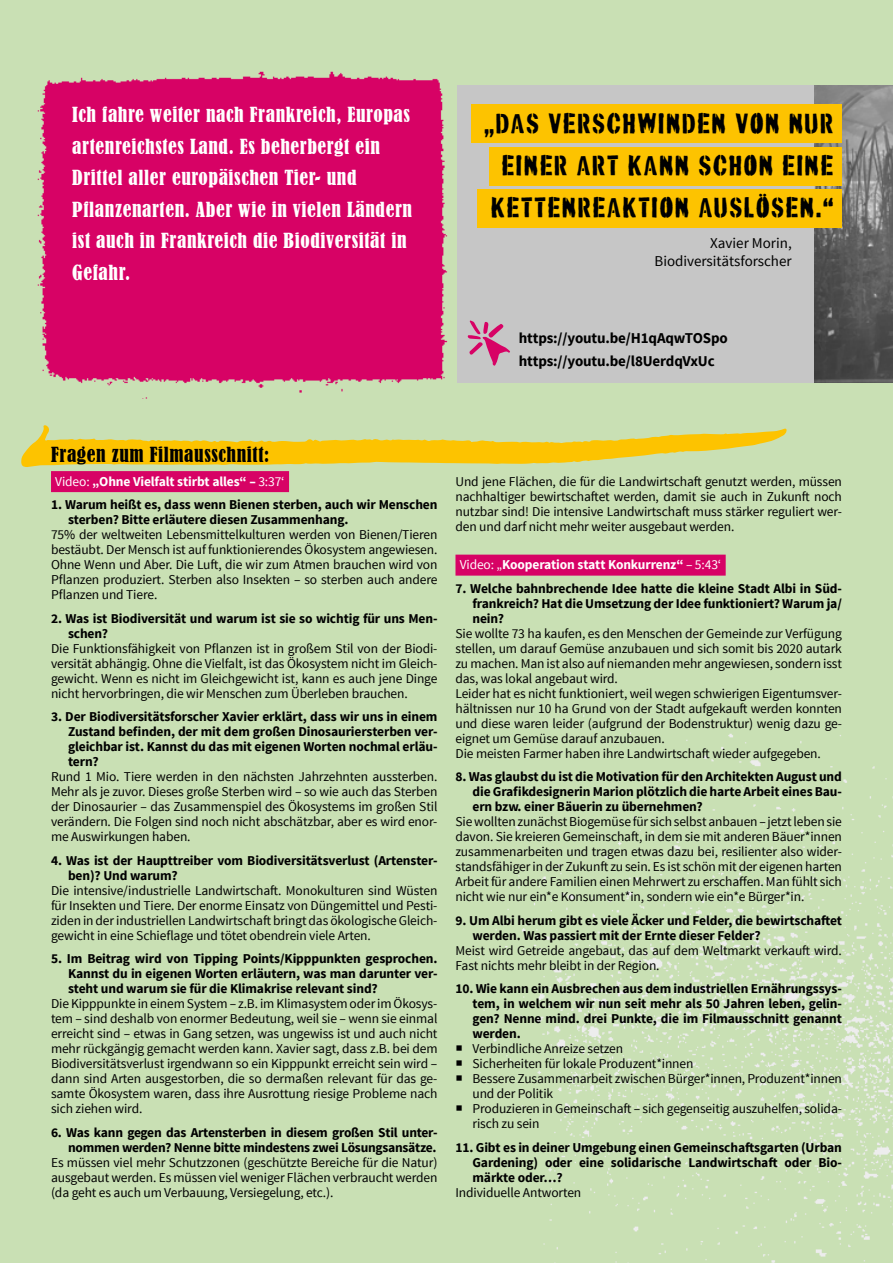
<style>
.page{position:relative;width:893px;height:1263px;background:#c9e0b4}
.page>*{position:absolute;margin:0;border:0;box-sizing:border-box;transform-origin:0 0}
.Zitat-A{font:28.5px/42px "Autobahn Vector";color:#000;text-align:right}
.Einleitung{font:condensed 19.5px/31.5px "Bernard";letter-spacing:.03em;color:#fff}
.Fragen{font:condensed 19.5px "Bernard";letter-spacing:.03em;color:#000}
.Link{font:700 15px "Source Sans Pro";letter-spacing:-.01em;color:#000}
.Zitat-p{font:15px/18px "Source Sans Pro";color:#000;text-align:right}
.Fragen-2{font:13.5px/15px "Source Sans Pro";letter-spacing:-.01em;color:#000;text-align:justify}
.Fragenfrage{font:700 13.5px/15px "Source Sans Pro";letter-spacing:-.01em;color:#000;text-align:justify}
.Fragensliste{font:13.5px/15px "Source Sans Pro";letter-spacing:-.01em;color:#000}
.Video{font:700 13.5px "Source Sans Pro";letter-spacing:-.01em;color:#fff}
.s1{font-weight:400}
</style>
<div class="page">
<img style="left:37px;top:71px;width:411px;height:327px">
<svg style="left:21px;top:425px;width:766px;height:42px"></svg>
<img style="left:469px;top:694px;width:424px;height:569px">
<div style="left:51px;top:471px;width:238px;height:21px;background:#d70265"></div>
<div style="left:455px;top:555px;width:271px;height:21px;background:#d70265"></div>
<div style="left:457px;top:85px;width:436px;height:298px;background:#c6c6c6"></div>
<img style="left:814px;top:85px;width:79px;height:298px">
<div style="left:472px;top:104px;width:370px;height:39px;background:#fdc300"></div>
<div style="left:489px;top:147px;width:353px;height:38px;background:#fdc300"></div>
<div style="left:478px;top:189px;width:364px;height:39px;background:#fdc300"></div>
<svg style="left:468px;top:320px;width:42px;height:46px"></svg>
<p class="Einleitung" style="left:72px;top:99px;width:341px">Ich fahre weiter nach Frankreich, Europas artenreichstes Land. Es beherbergt ein Drittel aller europäischen Tier- und Pflanzenarten. Aber wie in vielen Ländern ist auch in Frankreich die Biodiversität in Gefahr.</p>
<p class="Zitat-A" style="left:483px;top:103px;width:352px">„DAS VERSCHWINDEN VON NUR<br>EINER ART KANN SCHON EINE<br>KETTENREAKTION AUSLÖSEN.“</p>
<p class="Zitat-p" style="left:654px;top:234px;width:139px">Xavier Morin,<br>Biodiversitätsforscher</p>
<p class="Link" style="left:519px;top:328px;width:211px">https://youtu.be/H1qAqwTOSpo</p>
<p class="Link" style="left:519px;top:351px;width:198px">https://youtu.be/l8UerdqVxUc</p>
<p class="Fragen" style="left:51px;top:443px;width:220px">Fragen zum Filmausschnitt:</p>
<p class="Video" style="left:55px;top:473px;width:231px"><span class="s1">Video:</span> „Ohne Vielfalt stirbt alles“ – <span class="s1">3:37‘</span></p>
<p class="Fragenfrage" style="left:68px;top:498px;width:371px;text-indent:-17px">1. Warum heißt es, dass wenn Bienen sterben, auch wir Menschen sterben? Bitte erläutere diesen Zusammenhang.</p>
<p class="Fragen-2" style="left:51px;top:527px;width:388px">75% der weltweiten Lebensmittelkulturen werden von Bienen/Tieren bestäubt. Der Mensch ist auf funktionierendes Ökosystem angewiesen.<br>Ohne Wenn und Aber. Die Luft, die wir zum Atmen brauchen wird von Pflanzen produziert. Sterben also Insekten – so sterben auch andere Pflanzen und Tiere.</p>
<p class="Fragenfrage" style="left:68px;top:611px;width:371px;text-indent:-17px">2. Was ist Biodiversität und warum ist sie so wichtig für uns Men&shy;schen?</p>
<p class="Fragen-2" style="left:51px;top:641px;width:388px">Die Funktionsfähigkeit von Pflanzen ist in großem Stil von der Biodi&shy;versität abhängig. Ohne die Vielfalt, ist das Ökosystem nicht im Gleich&shy;gewicht. Wenn es nicht im Gleichgewicht ist, kann es auch jene Dinge nicht hervorbringen, die wir Menschen zum Überleben brauchen.</p>
<p class="Fragenfrage" style="left:68px;top:710px;width:371px;text-indent:-17px">3. Der Biodiversitätsforscher Xavier erklärt, dass wir uns in einem Zustand befinden, der mit dem großen Dinosauriersterben ver&shy;gleichbar ist. Kannst du das mit eigenen Worten nochmal erläu&shy;tern?</p>
<p class="Fragen-2" style="left:51px;top:769px;width:388px">Rund 1 Mio. Tiere werden in den nächsten Jahrzehnten aussterben.<br>Mehr als je zuvor. Dieses große Sterben wird – so wie auch das Sterben der Dinosaurier – das Zusammenspiel des Ökosystems im großen Stil verändern. Die Folgen sind noch nicht abschätzbar, aber es wird enor&shy;me Auswirkungen haben.</p>
<p class="Fragenfrage" style="left:68px;top:853px;width:371px;text-indent:-17px">4. Was ist der Haupttreiber vom Biodiversitätsverlust (Artenster&shy;ben)? Und warum?</p>
<p class="Fragen-2" style="left:51px;top:883px;width:388px">Die intensive/industrielle Landwirtschaft. Monokulturen sind Wüsten für Insekten und Tiere. Der enorme Einsatz von Düngemittel und Pesti&shy;ziden in der industriellen Landwirtschaft bringt das ökologische Gleich&shy;gewicht in eine Schieflage und tötet obendrein viele Arten.</p>
<p class="Fragenfrage" style="left:68px;top:952px;width:371px;text-indent:-17px">5. Im Beitrag wird von Tipping Points/Kipppunkten gesprochen.<br>Kannst du in eigenen Worten erläutern, was man darunter ver&shy;steht und warum sie für die Klimakrise relevant sind?</p>
<p class="Fragen-2" style="left:51px;top:996px;width:388px">Die Kipppunkte in einem System – z.B. im Klimasystem oder im Ökosys&shy;tem – sind deshalb von enormer Bedeutung, weil sie – wenn sie einmal erreicht sind – etwas in Gang setzen, was ungewiss ist und auch nicht mehr rückgängig gemacht werden kann. Xavier sagt, dass z.B. bei dem Biodiversitätsverlust irgendwann so ein Kipppunkt erreicht sein wird – dann sind Arten ausgestorben, die so dermaßen relevant für das ge&shy;samte Ökosystem waren, dass ihre Ausrottung riesige Probleme nach sich ziehen wird.</p>
<p class="Fragenfrage" style="left:51px;top:1125px;width:388px;text-align:right">6. Was kann gegen das Artensterben in diesem großen Stil unter&shy;nommen werden? Nenne bitte mindestens zwei Lösungsansätze.</p>
<p class="Fragen-2" style="left:51px;top:1155px;width:388px">Es müssen viel mehr Schutzzonen (geschützte Bereiche für die Natur) ausgebaut werden. Es müssen viel weniger Flächen verbraucht werden (da geht es auch um Verbauung, Versiegelung, etc.).</p>
<p class="Fragen-2" style="left:455px;top:474px;width:388px">Und jene Flächen, die für die Landwirtschaft genutzt werden, müssen nachhaltiger bewirtschaftet werden, damit sie auch in Zukunft noch nutzbar sind! Die intensive Landwirtschaft muss stärker reguliert wer&shy;den und darf nicht mehr weiter ausgebaut werden.</p>
<p class="Video" style="left:460px;top:556px;width:263px"><span class="s1">Video: „</span>Kooperation statt Konkurrenz“ <span class="s1">– 5:43‘</span></p>
<p class="Fragenfrage" style="left:472px;top:581px;width:371px;text-indent:-17px">7. Welche bahnbrechende Idee hatte die kleine Stadt Albi in Süd&shy;frankreich? Hat die Umsetzung der Idee funktioniert? Warum ja/ nein?</p>
<p class="Fragen-2" style="left:455px;top:626px;width:388px">Sie wollte 73 ha kaufen, es den Menschen der Gemeinde zur Verfügung stellen, um darauf Gemüse anzubauen und sich somit bis 2020 autark zu machen. Man ist also auf niemanden mehr angewiesen, sondern isst das, was lokal angebaut wird.</p>
<p class="Fragen-2" style="left:455px;top:686px;width:388px">Leider hat es nicht funktioniert, weil wegen schwierigen Eigentumsver&shy;hältnissen nur 10 ha Grund von der Stadt aufgekauft werden konnten und diese waren leider (aufgrund der Bodenstruktur) wenig dazu ge&shy;eignet um Gemüse darauf anzubauen.</p>
<p class="Fragen-2" style="left:455px;top:746px;width:367px">Die meisten Farmer haben ihre Landwirtschaft wieder aufgegeben.</p>
<p class="Fragenfrage" style="left:472px;top:770px;width:371px;text-indent:-17px">8. Was glaubst du ist die Motivation für den Architekten August und die Grafikdesignerin Marion plötzlich die harte Arbeit eines Bau&shy;ern bzw. einer Bäuerin zu übernehmen?</p>
<p class="Fragen-2" style="left:455px;top:814px;width:388px">Sie wollten zunächst Biogemüse für sich selbst anbauen – jetzt leben sie davon. Sie kreieren Gemeinschaft, in dem sie mit anderen Bäuer*innen zusammenarbeiten und tragen etwas dazu bei, resilienter also wider&shy;standsfähiger in der Zukunft zu sein. Es ist schön mit der eigenen harten Arbeit für andere Familien einen Mehrwert zu erschaffen. Man fühlt sich nicht wie nur ein*e Konsument*in, sondern wie ein*e Bürger*in.</p>
<p class="Fragenfrage" style="left:472px;top:913px;width:371px;text-indent:-17px">9. Um Albi herum gibt es viele Äcker und Felder, die bewirtschaftet werden. Was passiert mit der Ernte dieser Felder?</p>
<p class="Fragen-2" style="left:455px;top:943px;width:388px">Meist wird Getreide angebaut, das auf dem Weltmarkt verkauft wird.<br>Fast nichts mehr bleibt in der Region.</p>
<p class="Fragenfrage" style="left:472px;top:982px;width:371px;text-indent:-17px">10. Wie kann ein Ausbrechen aus dem industriellen Ernährungssys&shy;tem, in welchem wir nun seit mehr als 50 Jahren leben, gelin&shy;gen? Nenne mind. drei Punkte, die im Filmausschnitt genannt werden.</p>
<p class="Fragensliste" style="left:455px;top:1041px;width:169px">○ Verbindliche Anreize setzen</p>
<p class="Fragensliste" style="left:455px;top:1056px;width:240px">○ Sicherheiten für lokale Produzent*innen</p>
<p class="Fragensliste" style="left:472px;top:1071px;width:371px;text-indent:-17px">○ Bessere Zusammenarbeit zwischen Bürger*innen, Produzent*innen und der Politik</p>
<p class="Fragensliste" style="left:472px;top:1101px;width:371px;text-indent:-17px">○ Produzieren in Gemeinschaft – sich gegenseitig auszuhelfen, solida&shy;risch zu sein</p>
<p class="Fragenfrage" style="left:472px;top:1140px;width:371px;text-indent:-17px">11. Gibt es in deiner Umgebung einen Gemeinschaftsgarten (Urban Gardening) oder eine solidarische Landwirtschaft oder Bio&shy;märkte oder…?</p>
<p class="Fragen-2" style="left:455px;top:1185px;width:127px">Individuelle Antworten</p>
</div>
